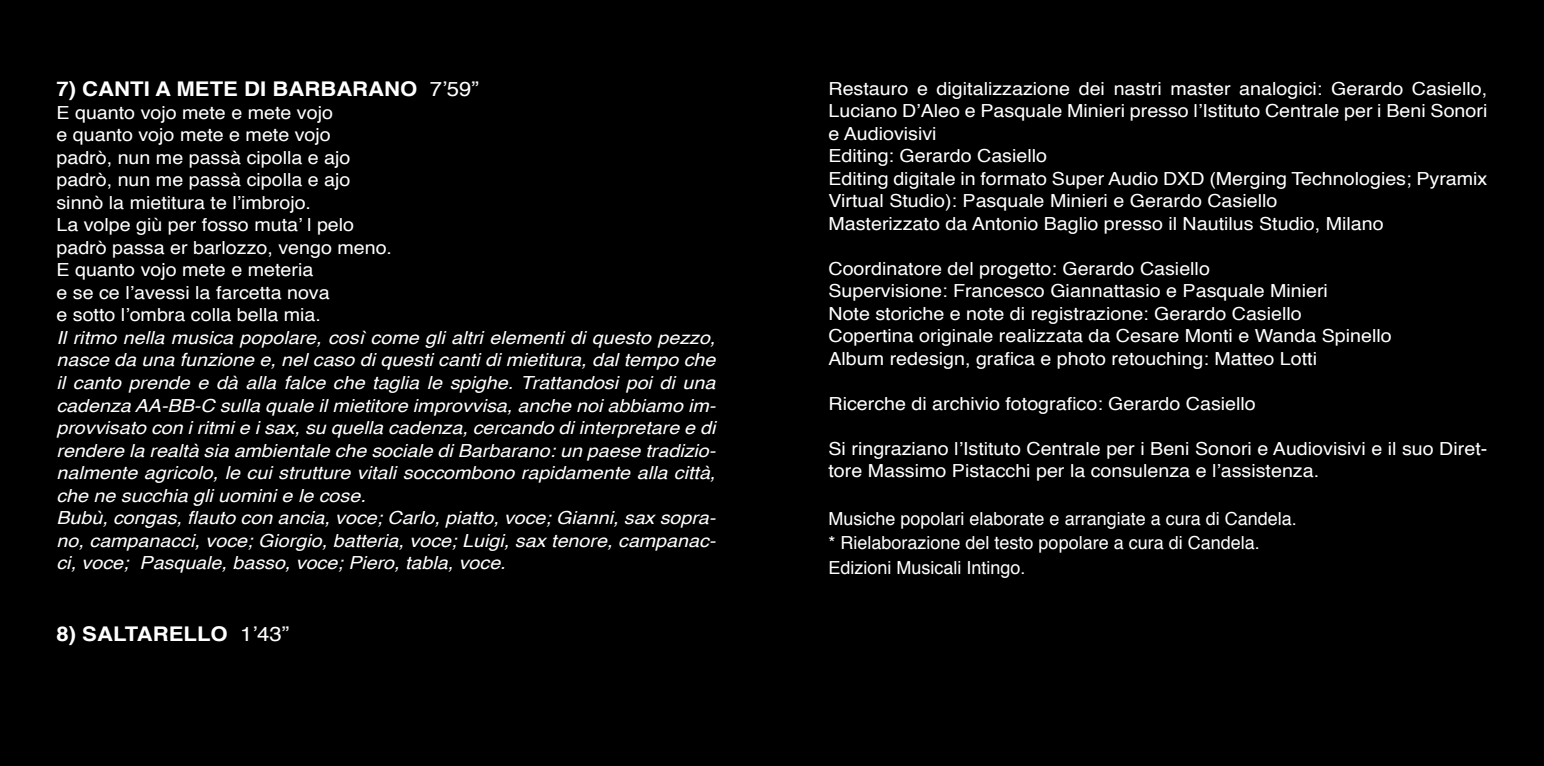
<style>
.page{position:relative;width:1544px;height:766px;background:#fff}
.page>*{position:absolute;margin:0;border:0;box-sizing:border-box;transform-origin:0 0}
.t1{font:700 20.25px "Helvetica";color:#fff;scale:1.09 1}
.t2{font:18px/22.5px "Helvetica";color:#fff;scale:1.09 1}
.t3{font:italic 18px/22.5px "Helvetica";color:#fff;scale:1.09 1}
.t4{font:18px/24.8px "Helvetica";color:#fff}
.s1{font-weight:400}
</style>
<div class="page">
<div style="left:0;top:0;width:1543px;height:765px;background:#000"></div>
<p class="t1" style="left:56px;top:73px;width:389px">7) CANTI A METE DI BARBARANO <span class="s1">7’59”</span></p>
<p class="t2" style="left:56px;top:102px;width:309px">E quanto vojo mete e mete vojo<br>e quanto vojo mete e mete vojo<br>padrò, nun me passà cipolla e ajo padrò, nun me passà cipolla e ajo sinnò la mietitura te l’imbrojo.<br>La volpe giù per fosso muta’ l pelo padrò passa er barlozzo, vengo meno.<br>E quanto vojo mete e meteria<br>e se ce l’avessi la farcetta nova<br>e sotto l’ombra colla bella mia.</p>
<p class="t3" style="left:56px;top:327px;width:606px">Il ritmo nella musica popolare, così come gli altri elementi di questo pezzo, nasce da una funzione e, nel caso di questi canti di mietitura, dal tempo che il canto prende e dà alla falce che taglia le spighe. Trattandosi poi di una cadenza AA-BB-C sulla quale il mietitore improvvisa, anche noi abbiamo im&shy;provvisato con i ritmi e i sax, su quella cadenza, cercando di interpretare e di rendere la realtà sia ambientale che sociale di Barbarano: un paese tradizio&shy;nalmente agricolo, le cui strutture vitali soccombono rapidamente alla città, che ne succhia gli uomini e le cose.<br>Bubù, congas, flauto con ancia, voce; Carlo, piatto, voce; Gianni, sax sopra&shy;no, campanacci, voce; Giorgio, batteria, voce; Luigi, sax tenore, campanac&shy;ci, voce; Pasquale, basso, voce; Piero, tabla, voce.</p>
<p class="t1" style="left:56px;top:617px;width:215px">8) SALTARELLO <span class="s1">1’43”</span></p>
<p class="t2" style="left:828px;top:77px;width:606px">Restauro e digitalizzazione dei nastri master analogici: Gerardo Casiello, Luciano D’Aleo e Pasquale Minieri presso l’Istituto Centrale per i Beni Sonori e Audiovisivi<br>Editing: Gerardo Casiello<br>Editing digitale in formato Super Audio DXD (Merging Technologies; Pyramix Virtual Studio): Pasquale Minieri e Gerardo Casiello<br>Masterizzato da Antonio Baglio presso il Nautilus Studio, Milano</p>
<p class="t2" style="left:828px;top:257px;width:518px">Coordinatore del progetto: Gerardo Casiello<br>Supervisione: Francesco Giannattasio e Pasquale Minieri<br>Note storiche e note di registrazione: Gerardo Casiello<br>Copertina originale realizzata da Cesare Monti e Wanda Spinello Album redesign, grafica e photo retouching: Matteo Lotti</p>
<p class="t2" style="left:828px;top:392px;width:393px">Ricerche di archivio fotografico: Gerardo Casiello</p>
<p class="t2" style="left:828px;top:437px;width:606px">Si ringraziano l’Istituto Centrale per i Beni Sonori e Audiovisivi e il suo Diret&shy;tore Massimo Pistacchi per la consulenza e l’assistenza.</p>
<p class="t4" style="left:828px;top:506px;width:470px">Musiche popolari elaborate e arrangiate a cura di Candela. * Rielaborazione del testo popolare a cura di Candela.<br>Edizioni Musicali Intingo.</p>
</div>
